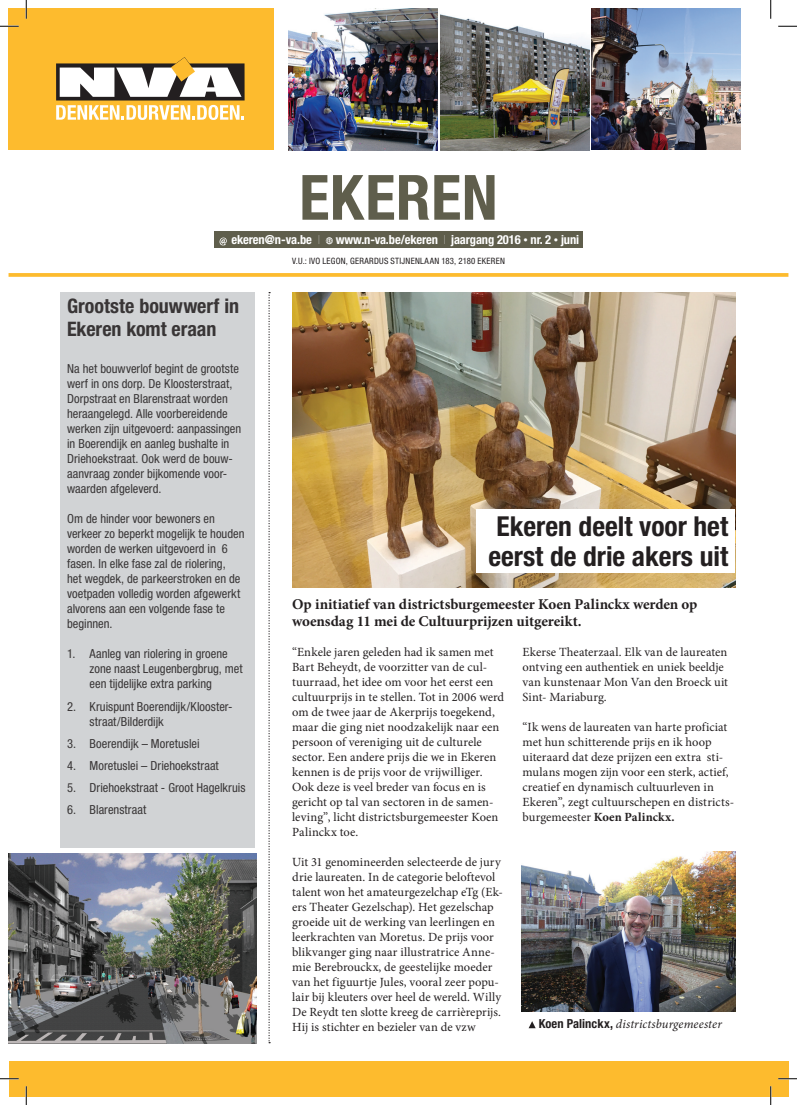
<style>
.page{position:relative;width:797px;height:1105px;background:#fff}
.page>*{position:absolute;margin:0;border:0;box-sizing:border-box;transform-origin:0 0}
.t1{font:700 condensed 62.5px "Helvetica Neue LT Std";letter-spacing:.01em;color:#5f5e4c}
.t2{font:700 condensed 27.5px/30px "Helvetica Neue LT Std";color:#231f20}
.t3{font:700 condensed 20px/22.5px "Helvetica Neue LT Std";color:#231f20}
.t4{font:700 15px/17.5px "Minion Pro";letter-spacing:-.005em;color:#231f20}
.t5{font:12.5px/15px "Minion Pro";color:#231f20}
.t6{font:condensed 12.5px/15px "Helvetica Neue LT Std";color:#231f20}
.t7{font:700 condensed 12.5px "Helvetica Neue LT Std";letter-spacing:-.01em;color:#fff}
.t8{font:italic 12.5px "Minion Pro";letter-spacing:.005em;color:#231f20}
.t9{font:condensed 8.75px "Helvetica Neue LT Std";letter-spacing:.03em;color:#231f20}
.s1{font-weight:200}
.s2{font-size:8.75px}
.s3{font-weight:700}
.s4{font-family:"Helvetica Neue LT Std";font-weight:700;font-style:normal;font-stretch:condensed}
</style>
<div class="page">
<div style="left:9px;top:9px;width:265px;height:141px;background:#fdbb2e"></div>
<svg style="left:56px;top:57px;width:188px;height:63px"></svg>
<div style="left:9px;top:1061px;width:779px;height:35px;background:#fdbb2e"></div>
<svg style="left:9px;top:273px;width:779px;height:4px;background:#fdbf3a"></svg>
<div style="left:214px;top:232px;width:368px;height:16px;background:#5f5e4c"></div>
<svg style="left:219px;top:238px;width:8px;height:8px"></svg>
<svg style="left:326px;top:237px;width:7px;height:7px"></svg>
<img style="left:292px;top:292px;width:443px;height:295px">
<img style="left:521px;top:851px;width:214px;height:161px">
<div style="left:476px;top:509px;width:259px;height:64px;background:#fff"></div>
<div style="left:60px;top:292px;width:195px;height:556px;background:#cccfd1"></div>
<img style="left:9px;top:854px;width:248px;height:189px">
<svg style="left:268px;top:292px;width:2px;height:751px"></svg>
<svg style="left:528px;top:1021px;width:7px;height:7px"></svg>
<img style="left:288px;top:9px;width:149px;height:141px">
<img style="left:440px;top:14px;width:149px;height:136px">
<img style="left:591px;top:9px;width:149px;height:141px">
<svg style="left:0;top:25px;width:19px;height:2px"></svg>
<svg style="left:778px;top:25px;width:19px;height:2px"></svg>
<svg style="left:0;top:1078px;width:19px;height:1px"></svg>
<svg style="left:778px;top:1078px;width:19px;height:1px"></svg>
<svg style="left:25px;top:0;width:2px;height:19px"></svg>
<svg style="left:25px;top:1086px;width:2px;height:19px"></svg>
<svg style="left:770px;top:0;width:1px;height:19px"></svg>
<svg style="left:770px;top:1086px;width:1px;height:19px"></svg>
<h1 class="t1" style="left:299px;top:160px;width:200px">ekeren</h1>
<p class="t9" style="left:292px;top:256px;width:214px">V.U.: Ivo Legon, Gerardus Stijnenlaan 183, 2180 Ekeren</p>
<p class="t7" style="left:231px;top:232px;width:90px">ekeren@n-va.be <span class="s1">I</span></p>
<p class="t7" style="left:336px;top:232px;width:245px">www.n-va.be/ekeren <span class="s1">I</span> jaargang 2016 <span class="s2">•</span> nr. 2 <span class="s2">•</span> juni</p>
<h3 class="t3" style="left:67px;top:295px;width:173px">Grootste bouwwerf in<br>Ekeren komt eraan</h3>
<p class="t6" style="left:67px;top:361px;width:176px">Na het bouwverlof begint de grootste werf in ons dorp. De Kloosterstraat, Dorpstraat en Blarenstraat worden heraangelegd. Alle voorbereidende werken zijn uitgevoerd: aanpassingen in Boerendijk en aanleg bushalte in Driehoekstraat. Ook werd de bouw&shy;aanvraag zonder bijkomende voor&shy;waarden afgeleverd.</p>
<p class="t6" style="left:67px;top:511px;width:179px">Om de hinder voor bewoners en verkeer zo beperkt mogelijk te houden worden de werken uitgevoerd in 6 fasen. In elke fase zal de riolering,<br>het wegdek, de parkeerstroken en de voetpaden volledig worden afgewerkt alvorens aan een volgende fase te beginnen.</p>
<p class="t6" style="left:90px;top:646px;width:155px;text-indent:-22px">1. Aanleg van riolering in groene zone naast Leugenbergbrug, met een tijdelijke extra parking</p>
<p class="t6" style="left:90px;top:698px;width:144px;text-indent:-23px">2. Kruispunt Boerendijk/Klooster&shy;straat/Bilderdijk</p>
<p class="t6" style="left:67px;top:736px;width:134px">3. Boerendijk – Moretuslei</p>
<p class="t6" style="left:67px;top:758px;width:153px">4. Moretuslei – Driehoekstraat</p>
<p class="t6" style="left:67px;top:780px;width:180px">5. Driehoekstraat - Groot Hagelkruis</p>
<p class="t6" style="left:67px;top:802px;width:81px">6. Blarenstraat</p>
<h2 class="t2" style="left:488px;top:511px;width:241px">Ekeren deelt voor het eerst de drie akers uit</h2>
<p class="t4" style="left:292px;top:595px;width:407px">Op initiatief van districtsburgemeester Koen Palinckx werden op woensdag 11 mei de Cultuurprijzen uitgereikt.</p>
<p class="t5" style="left:292px;top:645px;width:213px">“Enkele jaren geleden had ik samen met Bart Beheydt, de voorzitter van de cul&shy;tuurraad, het idee om voor het eerst een cultuurprijs in te stellen. Tot in 2006 werd om de twee jaar de Akerprijs toegekend, maar die ging niet noodzakelijk naar een persoon of vereniging uit de culturele sector. Een andere prijs die we in Ekeren kennen is de prijs voor de vrijwilliger.<br>Ook deze is veel breder van focus en is gericht op tal van sectoren in de samen&shy;leving”, licht districtsburgemeester Koen Palinckx toe.</p>
<p class="t5" style="left:292px;top:855px;width:212px">Uit 31 genomineerden selecteerde de jury drie laureaten. In de categorie beloftevol talent won het amateurgezelchap eTg (Ek&shy;ers Theater Gezelschap). Het gezelschap groeide uit de werking van leerlingen en leerkrachten van Moretus. De prijs voor blikvanger ging naar illustratrice Anne&shy;mie Berebrouckx, de geestelijke moeder van het figuurtje Jules, vooral zeer popu&shy;lair bij kleuters over heel de wereld. Willy De Reydt ten slotte kreeg de carrièreprijs.<br>Hij is stichter en bezieler van de vzw</p>
<p class="t5" style="left:522px;top:645px;width:207px">Ekerse Theaterzaal. Elk van de laureaten ontving een authentiek en uniek beeldje van kunstenaar Mon Van den Broeck uit Sint- Mariaburg.</p>
<p class="t5" style="left:522px;top:720px;width:213px">“Ik wens de laureaten van harte proficiat met hun schitterende prijs en ik hoop uiteraard dat deze prijzen een extra sti&shy;mulans mogen zijn voor een sterk, actief, creatief en dynamisch cultuurleven in Ekeren”, zegt cultuurschepen en districts&shy;burgemeester <span class="s3">Koen Palinckx.</span></p>
<p class="t8" style="left:538px;top:1016px;width:185px"><span class="s4">Koen Palinckx,</span> districtsburgemeester</p>
</div>
